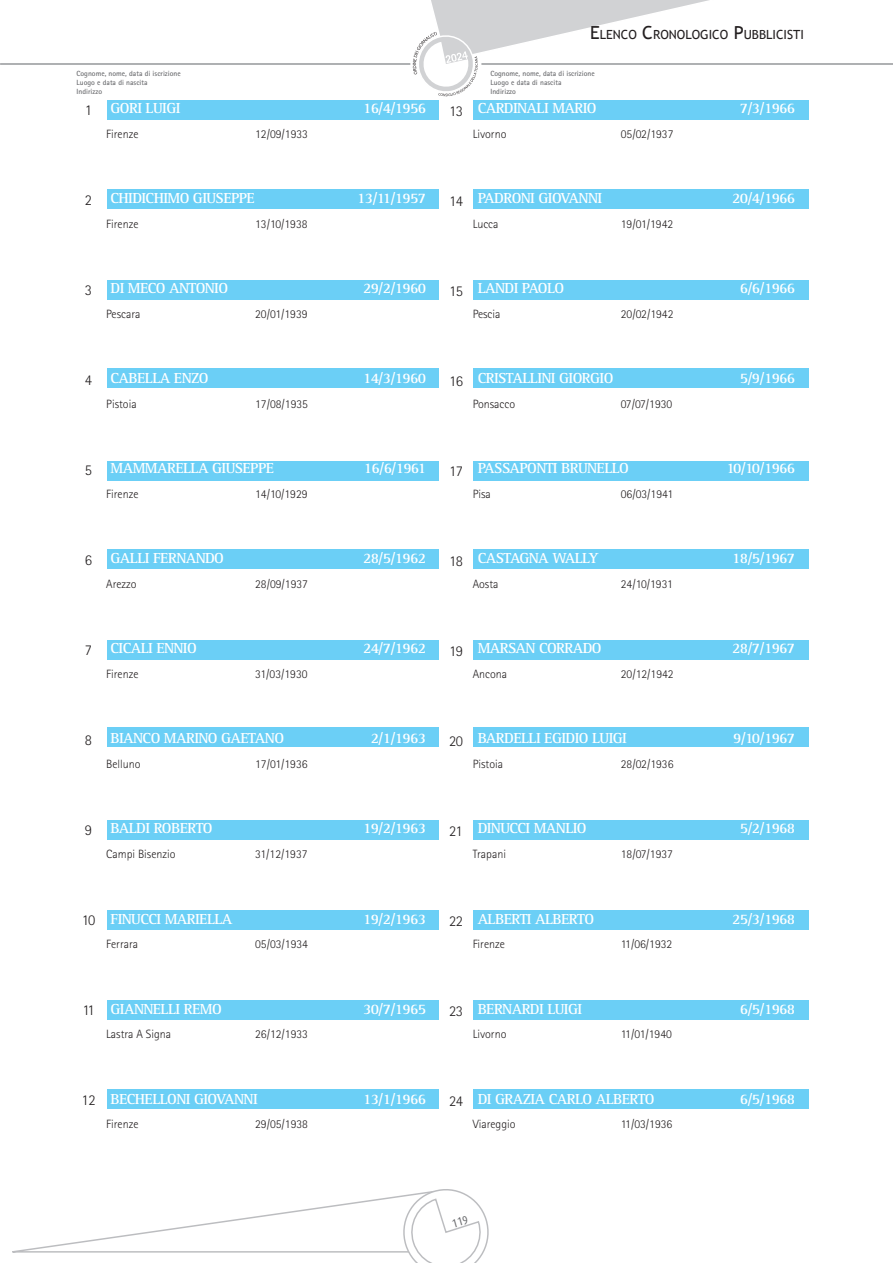
<style>
.page{position:relative;width:893px;height:1263px;background:#fff}
.page>*{position:absolute;margin:0;border:0;box-sizing:border-box;transform-origin:0 0}
.t1{font:700 15px "Rotis Serif";letter-spacing:-.04em;color:#fff}
.t2{font:300 15px "Rotis Sans Serif";letter-spacing:-.025em;color:#231f20}
.t3{font:12.6px "Trebuchet MS";color:#231f20}
.t4{font:300 12px "Rotis Sans Serif";color:#231f20}
.t5{font:700 7.5px/9px "Rotis Sans Serif";color:#6f7073}
.s1{font-size:18px}
</style>
<div class="page">
<hr style="left:481px;top:63px;width:412px;height:2px;background:#939598">
<hr style="left:0;top:63px;width:410px;height:2px;background:#939598">
<svg style="left:413px;top:0;width:332px;height:96px"></svg>
<div style="left:78px;top:1000px;width:731px;height:19px;background:#6bcff6"></div>
<div style="left:78px;top:1090px;width:731px;height:19px;background:#6bcff6"></div>
<div style="left:78px;top:550px;width:731px;height:19px;background:#6bcff6"></div>
<div style="left:78px;top:461px;width:731px;height:19px;background:#6bcff6"></div>
<div style="left:78px;top:368px;width:731px;height:19px;background:#6bcff6"></div>
<div style="left:78px;top:281px;width:731px;height:19px;background:#6bcff6"></div>
<div style="left:78px;top:910px;width:731px;height:19px;background:#6bcff6"></div>
<div style="left:78px;top:820px;width:731px;height:19px;background:#6bcff6"></div>
<div style="left:78px;top:727px;width:731px;height:20px;background:#6bcff6"></div>
<div style="left:78px;top:641px;width:731px;height:19px;background:#6bcff6"></div>
<div style="left:78px;top:190px;width:731px;height:19px;background:#6bcff6"></div>
<div style="left:78px;top:100px;width:731px;height:19px;background:#6bcff6"></div>
<div style="left:71px;top:99px;width:35px;height:1079px;background:#fff"></div>
<div style="left:439px;top:100px;width:34px;height:1079px;background:#fff"></div>
<svg style="left:12px;top:1189px;width:477px;height:74px"></svg>
<p class="t3" style="left:590px;top:28px;width:215px"><span class="s1">E</span>LENCO <span class="s1">C</span>RONOLOGICO <span class="s1">P</span>UBBLICISTI</p>
<p class="t5" style="left:77px;top:69px;width:106px">Cognome, nome, data di iscrizione<br>Luogo e data di nascita<br>Indirizzo</p>
<p class="t5" style="left:490px;top:69px;width:106px">Cognome, nome, data di iscrizione<br>Luogo e data di nascita<br>Indirizzo</p>
<p class="t2" style="left:85px;top:101px;width:9px">1</p>
<p class="t1" style="left:111px;top:100px;width:71px">GORI LUIGI</p>
<p class="t1" style="left:363px;top:100px;width:64px">16/4/1956</p>
<p class="t2" style="left:449px;top:102px;width:16px">13</p>
<p class="t1" style="left:478px;top:100px;width:120px">CARDINALI MARIO</p>
<p class="t4" style="left:106px;top:127px;width:34px">Firenze</p>
<p class="t4" style="left:255px;top:127px;width:54px">12/09/1933</p>
<p class="t4" style="left:473px;top:127px;width:35px">Livorno</p>
<p class="t4" style="left:621px;top:127px;width:54px">05/02/1937</p>
<p class="t2" style="left:85px;top:191px;width:9px">2</p>
<p class="t1" style="left:111px;top:190px;width:146px">CHIDICHIMO GIUSEPPE</p>
<p class="t1" style="left:357px;top:190px;width:70px">13/11/1957</p>
<p class="t2" style="left:449px;top:192px;width:16px">14</p>
<p class="t1" style="left:478px;top:190px;width:126px">PADRONI GIOVANNI</p>
<p class="t4" style="left:106px;top:217px;width:34px">Firenze</p>
<p class="t4" style="left:255px;top:217px;width:54px">13/10/1938</p>
<p class="t4" style="left:473px;top:217px;width:27px">Lucca</p>
<p class="t4" style="left:621px;top:217px;width:54px">19/01/1942</p>
<p class="t2" style="left:85px;top:281px;width:9px">3</p>
<p class="t1" style="left:111px;top:280px;width:119px">DI MECO ANTONIO</p>
<p class="t1" style="left:363px;top:280px;width:64px">29/2/1960</p>
<p class="t2" style="left:449px;top:282px;width:16px">15</p>
<p class="t1" style="left:478px;top:280px;width:88px">LANDI PAOLO</p>
<p class="t4" style="left:106px;top:307px;width:36px">Pescara</p>
<p class="t4" style="left:255px;top:307px;width:54px">20/01/1939</p>
<p class="t4" style="left:473px;top:307px;width:29px">Pescia</p>
<p class="t4" style="left:621px;top:307px;width:54px">20/02/1942</p>
<p class="t2" style="left:85px;top:371px;width:9px">4</p>
<p class="t1" style="left:111px;top:370px;width:99px">CABELLA ENZO</p>
<p class="t1" style="left:363px;top:370px;width:64px">14/3/1960</p>
<p class="t2" style="left:449px;top:372px;width:16px">16</p>
<p class="t1" style="left:478px;top:370px;width:137px">CRISTALLINI GIORGIO</p>
<p class="t4" style="left:106px;top:397px;width:32px">Pistoia</p>
<p class="t4" style="left:255px;top:397px;width:54px">17/08/1935</p>
<p class="t4" style="left:473px;top:397px;width:44px">Ponsacco</p>
<p class="t4" style="left:621px;top:397px;width:53px">07/07/1930</p>
<p class="t2" style="left:85px;top:461px;width:9px">5</p>
<p class="t1" style="left:111px;top:460px;width:165px">MAMMARELLA GIUSEPPE</p>
<p class="t1" style="left:364px;top:460px;width:64px">16/6/1961</p>
<p class="t2" style="left:449px;top:462px;width:16px">17</p>
<p class="t1" style="left:478px;top:460px;width:153px">PASSAPONTI BRUNELLO</p>
<p class="t4" style="left:106px;top:487px;width:34px">Firenze</p>
<p class="t4" style="left:255px;top:487px;width:54px">14/10/1929</p>
<p class="t4" style="left:473px;top:487px;width:20px">Pisa</p>
<p class="t4" style="left:621px;top:487px;width:54px">06/03/1941</p>
<p class="t2" style="left:85px;top:551px;width:9px">6</p>
<p class="t1" style="left:111px;top:550px;width:115px">GALLI FERNANDO</p>
<p class="t1" style="left:363px;top:550px;width:64px">28/5/1962</p>
<p class="t2" style="left:449px;top:552px;width:16px">18</p>
<p class="t1" style="left:478px;top:550px;width:122px">CASTAGNA WALLY</p>
<p class="t4" style="left:106px;top:577px;width:32px">Arezzo</p>
<p class="t4" style="left:255px;top:577px;width:54px">28/09/1937</p>
<p class="t4" style="left:473px;top:577px;width:27px">Aosta</p>
<p class="t4" style="left:621px;top:577px;width:53px">24/10/1931</p>
<p class="t2" style="left:85px;top:641px;width:9px">7</p>
<p class="t1" style="left:111px;top:640px;width:88px">CICALI ENNIO</p>
<p class="t1" style="left:363px;top:640px;width:64px">24/7/1962</p>
<p class="t2" style="left:449px;top:642px;width:16px">19</p>
<p class="t1" style="left:478px;top:640px;width:126px">MARSAN CORRADO</p>
<p class="t4" style="left:106px;top:667px;width:34px">Firenze</p>
<p class="t4" style="left:255px;top:667px;width:54px">31/03/1930</p>
<p class="t4" style="left:473px;top:667px;width:36px">Ancona</p>
<p class="t4" style="left:621px;top:667px;width:54px">20/12/1942</p>
<p class="t2" style="left:85px;top:731px;width:9px">8</p>
<p class="t1" style="left:111px;top:730px;width:175px">BIANCO MARINO GAETANO</p>
<p class="t1" style="left:371px;top:730px;width:57px">2/1/1963</p>
<p class="t2" style="left:449px;top:732px;width:16px">20</p>
<p class="t1" style="left:478px;top:730px;width:151px">BARDELLI EGIDIO LUIGI</p>
<p class="t4" style="left:106px;top:757px;width:36px">Belluno</p>
<p class="t4" style="left:255px;top:757px;width:54px">17/01/1936</p>
<p class="t4" style="left:473px;top:757px;width:32px">Pistoia</p>
<p class="t4" style="left:621px;top:757px;width:54px">28/02/1936</p>
<p class="t2" style="left:85px;top:821px;width:9px">9</p>
<p class="t1" style="left:111px;top:820px;width:104px">BALDI ROBERTO</p>
<p class="t1" style="left:363px;top:820px;width:64px">19/2/1963</p>
<p class="t2" style="left:449px;top:822px;width:15px">21</p>
<p class="t1" style="left:478px;top:820px;width:111px">DINUCCI MANLIO</p>
<p class="t4" style="left:106px;top:847px;width:71px">Campi Bisenzio</p>
<p class="t4" style="left:255px;top:847px;width:54px">31/12/1937</p>
<p class="t4" style="left:473px;top:847px;width:35px">Trapani</p>
<p class="t4" style="left:621px;top:847px;width:54px">18/07/1937</p>
<p class="t2" style="left:82px;top:911px;width:15px">10</p>
<p class="t1" style="left:111px;top:910px;width:123px">FINUCCI MARIELLA</p>
<p class="t1" style="left:363px;top:910px;width:64px">19/2/1963</p>
<p class="t2" style="left:449px;top:912px;width:16px">22</p>
<p class="t1" style="left:478px;top:910px;width:118px">ALBERTI ALBERTO</p>
<p class="t4" style="left:106px;top:937px;width:33px">Ferrara</p>
<p class="t4" style="left:255px;top:937px;width:54px">05/03/1934</p>
<p class="t4" style="left:473px;top:937px;width:34px">Firenze</p>
<p class="t4" style="left:621px;top:937px;width:53px">11/06/1932</p>
<p class="t2" style="left:82px;top:1001px;width:14px">11</p>
<p class="t1" style="left:111px;top:1000px;width:113px">GIANNELLI REMO</p>
<p class="t1" style="left:363px;top:1000px;width:64px">30/7/1965</p>
<p class="t2" style="left:449px;top:1002px;width:16px">23</p>
<p class="t1" style="left:478px;top:1000px;width:106px">BERNARDI LUIGI</p>
<p class="t4" style="left:106px;top:1027px;width:66px">Lastra A Signa</p>
<p class="t4" style="left:255px;top:1027px;width:54px">26/12/1933</p>
<p class="t4" style="left:473px;top:1027px;width:35px">Livorno</p>
<p class="t4" style="left:621px;top:1027px;width:53px">11/01/1940</p>
<p class="t2" style="left:82px;top:1091px;width:16px">12</p>
<p class="t1" style="left:111px;top:1090px;width:149px">BECHELLONI GIOVANNI</p>
<p class="t1" style="left:363px;top:1090px;width:64px">13/1/1966</p>
<p class="t2" style="left:449px;top:1092px;width:16px">24</p>
<p class="t1" style="left:478px;top:1090px;width:179px">DI GRAZIA CARLO ALBERTO</p>
<p class="t4" style="left:106px;top:1117px;width:34px">Firenze</p>
<p class="t4" style="left:255px;top:1117px;width:54px">29/05/1938</p>
<p class="t4" style="left:473px;top:1117px;width:44px">Viareggio</p>
<p class="t4" style="left:621px;top:1117px;width:53px">11/03/1936</p>
<p class="t1" style="left:740px;top:100px;width:57px">7/3/1966</p>
<p class="t1" style="left:732px;top:190px;width:64px">20/4/1966</p>
<p class="t1" style="left:740px;top:280px;width:57px">6/6/1966</p>
<p class="t1" style="left:740px;top:370px;width:57px">5/9/1966</p>
<p class="t1" style="left:726px;top:460px;width:70px">10/10/1966</p>
<p class="t1" style="left:732px;top:550px;width:64px">18/5/1967</p>
<p class="t1" style="left:732px;top:640px;width:64px">28/7/1967</p>
<p class="t1" style="left:733px;top:730px;width:64px">9/10/1967</p>
<p class="t1" style="left:740px;top:820px;width:57px">5/2/1968</p>
<p class="t1" style="left:732px;top:910px;width:64px">25/3/1968</p>
<p class="t1" style="left:740px;top:1000px;width:57px">6/5/1968</p>
<p class="t1" style="left:740px;top:1090px;width:57px">6/5/1968</p>
</div>
